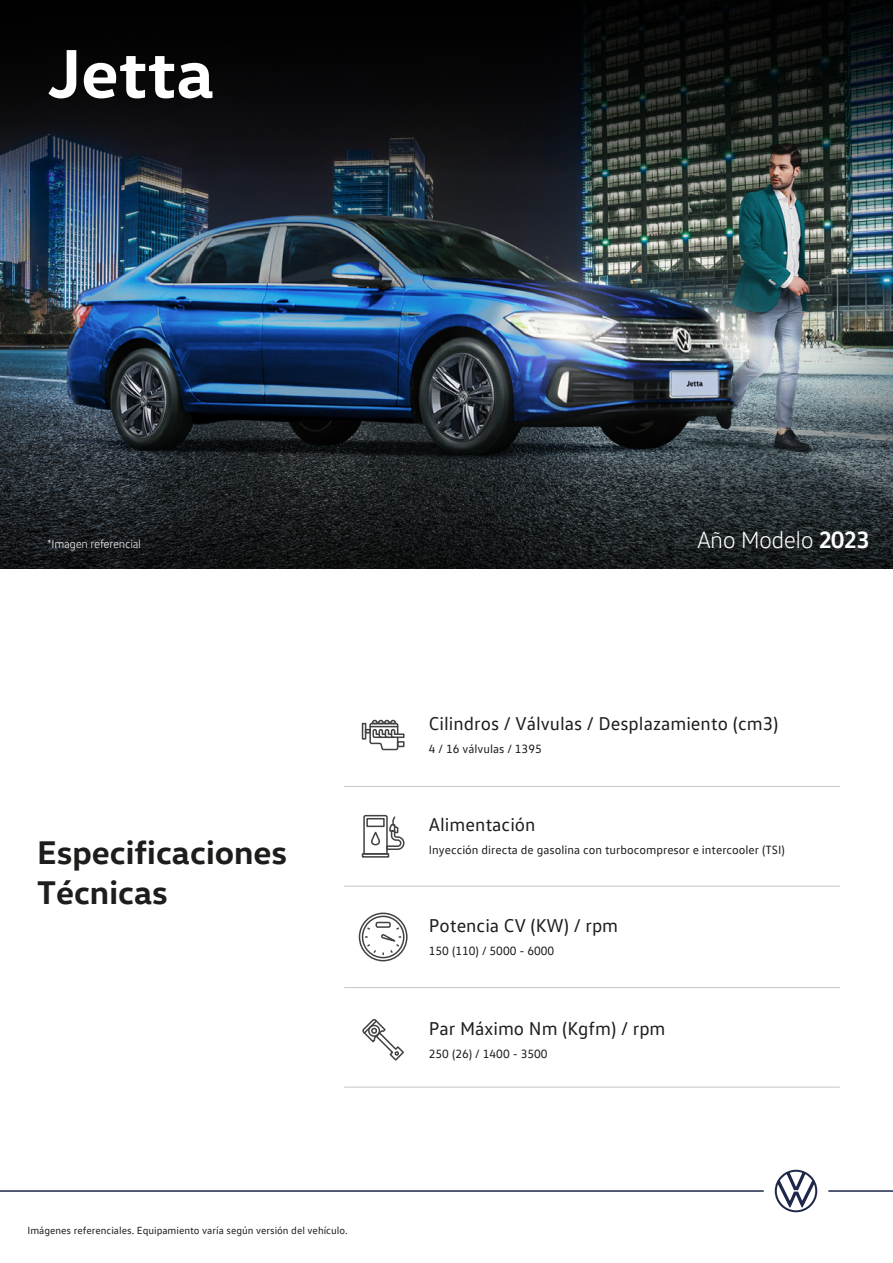
<style>
.page{position:relative;width:893px;height:1263px;background:#fff}
.page>*{position:absolute;margin:0;border:0;box-sizing:border-box;transform-origin:0 0}
.t1{font:700 69.6px "VW Head";color:#fff}
.t2{font:700 33.3px/40px "VW Head";color:#1d1d1b}
.t3{font:300 24px "VW Text";letter-spacing:-.025em;color:#fff}
.t4{font:18.9px "VW Text";color:#1d1d1b}
.t5{font:12.15px "VW Text";color:#1d1d1b}
.t6{font:300 12px "VW Text";letter-spacing:-.025em;color:#fff}
.t7{font:10.5px "VW Text";color:#1d1d1b}
.s1{font-weight:700}
</style>
<div class="page">
<img style="left:0;top:0;width:893px;height:399px">
<svg style="left:0;top:399px;width:893px;height:169px;background:#252b30"></svg>
<svg style="left:0;top:1px;width:893px;height:169px;background:#0f1113"></svg>
<hr style="left:344px;top:987px;width:496px;height:1px;background:#c5c5c4">
<hr style="left:344px;top:1087px;width:496px;height:1px;background:#c5c5c4">
<hr style="left:344px;top:886px;width:496px;height:1px;background:#c5c5c4">
<hr style="left:344px;top:786px;width:496px;height:1px;background:#c5c5c4">
<div style="left:362px;top:916px;width:42px;height:42px;border:2px solid #414042;border-radius:50%"></div>
<div style="left:376px;top:922px;width:15px;height:6px;border:2px solid #414042;border-radius:2px"></div>
<div style="left:359px;top:912px;width:49px;height:49px;border:2px solid #414042;border-radius:50%"></div>
<svg style="left:366px;top:926px;width:35px;height:28px"></svg>
<div style="left:362px;top:723px;width:4px;height:16px;border:2px solid #414042"></div>
<svg style="left:365px;top:719px;width:40px;height:32px"></svg>
<div style="left:362px;top:853px;width:27px;height:5px;border:2px solid #414042"></div>
<svg style="left:363px;top:814px;width:42px;height:41px"></svg>
<svg style="left:362px;top:1019px;width:42px;height:42px"></svg>
<svg style="left:775px;top:1170px;width:42px;height:42px"></svg>
<hr style="left:828px;top:1190px;width:65px;height:2px;background:#1e2749">
<hr style="left:0;top:1190px;width:764px;height:2px;background:#1e2749">
<h1 class="t1" style="left:48px;top:28px;width:168px">Jetta</h1>
<p class="t6" style="left:47px;top:537px;width:95px">*Imagen referencial</p>
<h3 class="t3" style="left:697px;top:526px;width:174px">Año Modelo <span class="s1">2023</span></h3>
<h2 class="t2" style="left:37px;top:831px;width:252px">Especificaciones<br>Técnicas</h2>
<p class="t7" style="left:27px;top:1224px;width:322px">Imágenes referenciales. Equipamiento varía según versión del vehículo.</p>
<h3 class="t4" style="left:429px;top:712px;width:351px">Cilindros / Válvulas / Desplazamiento (cm3)</h3>
<p class="t5" style="left:429px;top:741px;width:114px">4 / 16 válvulas / 1395</p>
<h3 class="t4" style="left:429px;top:812px;width:108px">Alimentación</h3>
<p class="t5" style="left:429px;top:842px;width:357px">Inyección directa de gasolina con turbocompresor e intercooler (TSI)</p>
<h3 class="t4" style="left:429px;top:914px;width:191px">Potencia CV (KW) / rpm</h3>
<p class="t5" style="left:429px;top:943px;width:127px">150 (110) / 5000 - 6000</p>
<h3 class="t4" style="left:429px;top:1017px;width:238px">Par Máximo Nm (Kgfm) / rpm</h3>
<p class="t5" style="left:429px;top:1046px;width:120px">250 (26) / 1400 - 3500</p>
</div>
